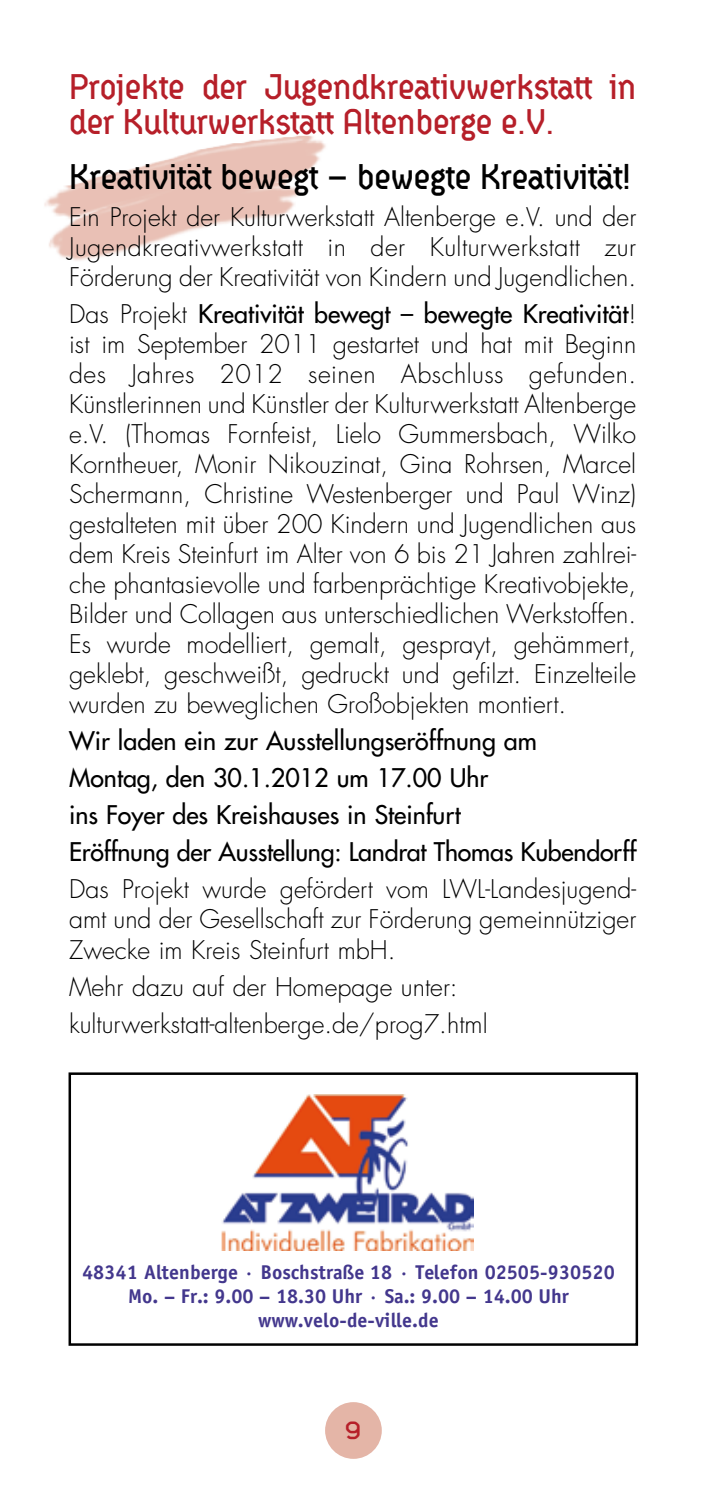
<style>
.page{position:relative;width:709px;height:1489px;background:#fff}
.page>*{position:absolute;margin:0;border:0;box-sizing:border-box;transform-origin:0 0}
.t1{font:35px/35px "Hydrophilia Liquid";color:#b61f29}
.t2{font:35px "Hydrophilia Liquid";color:#000}
.t3{font:27.5px "Hydrophilia Liquid";color:#b61f29}
.t4{font:300 25px/30px "Futura";color:#000;text-align:justify}
.t5{font:25px/37px "Futura";color:#000}
.t6{font:700 20px/24px "Officina Sans";color:#43378d;text-align:center}
.s1{font-weight:400}
</style>
<div class="page">
<div style="left:325px;top:1401px;width:57px;height:57px;background:#e4b5a7;border-radius:50%"></div>
<img style="left:44px;top:135px;width:282px;height:126px">
<img style="left:221px;top:1094px;width:252px;height:156px">
<div style="left:69px;top:1072px;width:569px;height:273px;border:2px solid #000"></div>
<h1 class="t1" style="left:69px;top:70px;width:568px">Projekte der Jugendkreativwerkstatt in der Kulturwerkstatt Altenberge e.V.</h1>
<h1 class="t2" style="left:69px;top:160px;width:563px">Kreativität bewegt – bewegte Kreativität!</h1>
<p class="t4" style="left:69px;top:202px;width:568px">Ein Projekt der Kulturwerkstatt Altenberge e.V. und der Jugendkreativwerkstatt in der Kulturwerkstatt zur Förderung der Kreativität von Kindern und Jugendlichen.</p>
<p class="t4" style="left:69px;top:299px;width:568px">Das Projekt <span class="s1">Kreativität bewegt – bewegte Kreativität</span>! ist im September 2011 gestartet und hat mit Beginn des Jahres 2012 seinen Abschluss gefunden.<br>Künstlerinnen und Künstler der Kulturwerkstatt Altenberge e.V. (Thomas Fornfeist, Lielo Gummersbach, Wilko Korntheuer, Monir Nikouzinat, Gina Rohrsen, Marcel Schermann, Christine Westenberger und Paul Winz) gestalteten mit über 200 Kindern und Jugendlichen aus dem Kreis Steinfurt im Alter von 6 bis 21 Jahren zahlrei&shy;che phantasievolle und farbenprächtige Kreativobjekte, Bilder und Collagen aus unterschiedlichen Werkstoffen.<br>Es wurde modelliert, gemalt, gesprayt, gehämmert, geklebt, geschweißt, gedruckt und gefilzt. Einzelteile wurden zu beweglichen Großobjekten montiert.</p>
<p class="t5" style="left:69px;top:722px;width:568px">Wir laden ein zur Ausstellungseröffnung am<br>Montag, den 30.1.2012 um 17.00 Uhr<br>ins Foyer des Kreishauses in Steinfurt<br>Eröffnung der Ausstellung: Landrat Thomas Kubendorff</p>
<p class="t4" style="left:69px;top:875px;width:568px">Das Projekt wurde gefördert vom LWL-Landesjugend&shy;amt und der Gesellschaft zur Förderung gemeinnütziger Zwecke im Kreis Steinfurt mbH.</p>
<p class="t4" style="left:69px;top:968px;width:420px;line-height:37px">Mehr dazu auf der Homepage unter: kulturwerkstatt-altenberge.de/prog7.html</p>
<p class="t6" style="left:82px;top:1259px;width:534px">48341 Altenberge · Boschstraße 18 · Telefon 02505-930520<br>Mo. – Fr.: 9.00 – 18.30 Uhr · Sa.: 9.00 – 14.00 Uhr www.velo-de-ville.de</p>
<p class="t3" style="left:345px;top:1416px;width:19px">9</p>
</div>
